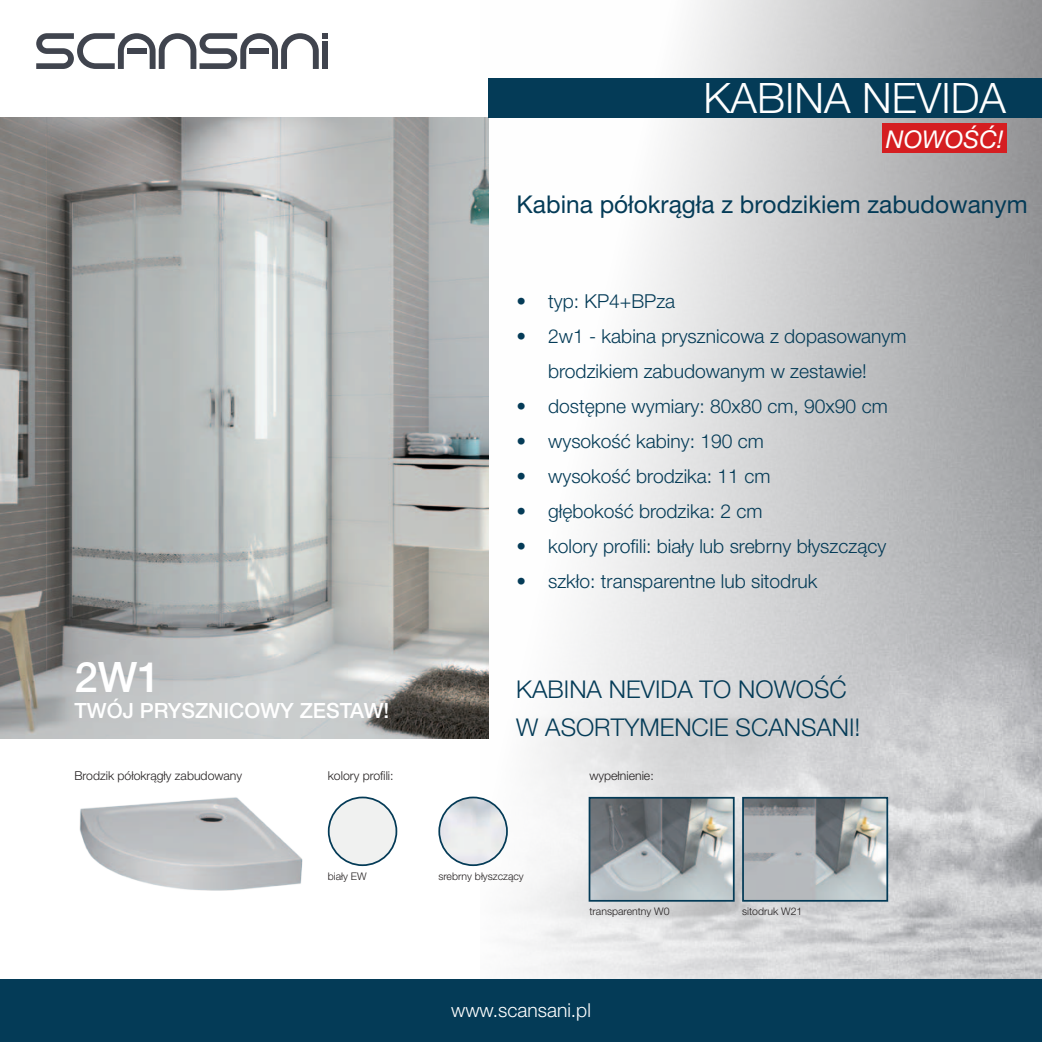
<style>
.page{position:relative;width:1042px;height:1042px;background:#fff}
.page>*{position:absolute;margin:0;border:0;box-sizing:border-box;transform-origin:0 0}
.t1{font:300 42px "Helvetica Neue LT Pro";color:#fff}
.t2{font:500 42px "Helvetica Neue LT Pro";color:#fff}
.t3{font:300 24.5px "Helvetica Neue LT Pro";color:#043b57}
.t4{font:24.5px "Helvetica Neue LT Pro";color:#043b57}
.t5{font:italic 24.5px "Helvetica Neue LT Pro";color:#fff}
.t6{font:500 21px "Helvetica Neue LT Pro";color:#fff}
.t7{font:300 19.25px/35px "Helvetica Neue LT Pro";color:#043b57;text-align:center}
.t8{font:300 19.25px "Helvetica Neue LT Pro";color:#fff}
.t9{font:300 12.25px "Helvetica Neue LT Pro";color:#231f20}
.t10{font:300 10.5px "Helvetica Neue LT Pro";color:#231f20}
</style>
<div class="page">
<img style="left:480px;top:0;width:562px;height:979px">
<div style="left:0;top:979px;width:1042px;height:63px;background:#043b57"></div>
<img style="left:0;top:117px;width:488px;height:621px">
<img style="left:79px;top:797px;width:224px;height:94px">
<img style="left:591px;top:800px;width:140px;height:98px">
<div style="left:588px;top:797px;width:146px;height:104px;border:2px solid #043b57"></div>
<img style="left:745px;top:800px;width:140px;height:98px">
<div style="left:742px;top:797px;width:146px;height:104px;border:2px solid #043b57"></div>
<img style="left:439px;top:797px;width:68px;height:68px;border-radius:34px">
<div style="left:438px;top:796px;width:70px;height:70px;border:2px solid #043b57;border-radius:50%"></div>
<div style="left:329px;top:797px;width:67px;height:68px;background:#f0f1f0;border-radius:34px"></div>
<div style="left:328px;top:796px;width:69px;height:70px;border:2px solid #043b57;border-radius:50%"></div>
<div style="left:488px;top:78px;width:554px;height:39px;background:#043b57"></div>
<div style="left:882px;top:124px;width:125px;height:29px;background:#d51e21"></div>
<svg style="left:36px;top:33px;width:292px;height:36px"></svg>
<p class="t1" style="left:703px;top:72px;width:304px">KABINA NEVIDA</p>
<p class="t5" style="left:886px;top:125px;width:119px">NOWOŚĆ!</p>
<p class="t4" style="left:517px;top:190px;width:512px">Kabina półokrągła z brodzikiem zabudowanym</p>
<p class="t2" style="left:74px;top:652px;width:88px">2W1</p>
<p class="t6" style="left:74px;top:697px;width:316px">TWÓJ PRYSZNICOWY ZESTAW!</p>
<p class="t7" style="left:517px;top:283px;width:160px">• typ: KP4+BPza</p>
<p class="t7" style="left:517px;top:318px;width:391px">• 2w1 - kabina prysznicowa z dopasowanym brodzikiem zabudowanym w zestawie!</p>
<p class="t7" style="left:517px;top:388px;width:372px">• dostępne wymiary: 80x80 cm, 90x90 cm</p>
<p class="t7" style="left:517px;top:423px;width:249px">• wysokość kabiny: 190 cm</p>
<p class="t7" style="left:517px;top:458px;width:255px">• wysokość brodzika: 11 cm</p>
<p class="t7" style="left:517px;top:493px;width:247px">• głębokość brodzika: 2 cm</p>
<p class="t7" style="left:517px;top:528px;width:371px">• kolory profili: biały lub srebrny błyszczący</p>
<p class="t7" style="left:517px;top:563px;width:302px">• szkło: transparentne lub sitodruk</p>
<p class="t3" style="left:516px;top:674px;width:332px">KABINA NEVIDA TO NOWOŚĆ</p>
<p class="t3" style="left:516px;top:712px;width:346px">W ASORTYMENCIE SCANSANI!</p>
<p class="t9" style="left:74px;top:768px;width:169px">Brodzik półokrągły zabudowany</p>
<p class="t9" style="left:328px;top:768px;width:67px">kolory profili:</p>
<p class="t9" style="left:589px;top:768px;width:66px">wypełnienie:</p>
<p class="t10" style="left:328px;top:869px;width:40px">biały EW</p>
<p class="t10" style="left:438px;top:869px;width:87px">srebrny błyszczący</p>
<p class="t10" style="left:589px;top:905px;width:82px">transparentny W0</p>
<p class="t8" style="left:451px;top:998px;width:141px">www.scansani.pl</p>
<p class="t10" style="left:742px;top:905px;width:62px">sitodruk W21</p>
</div>
